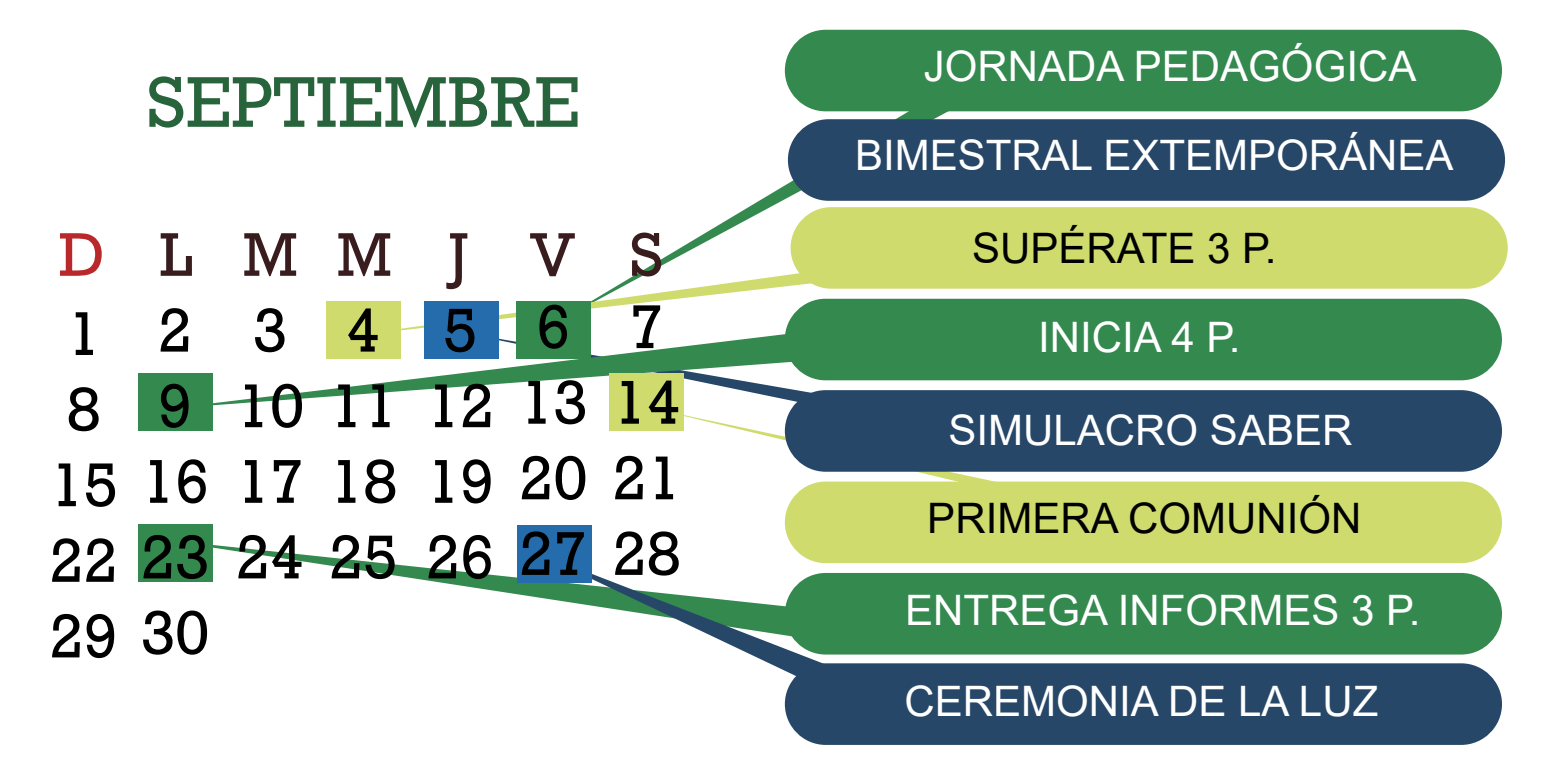
<style>
.page{position:relative;width:1565px;height:780px;background:#fff}
.page>*{position:absolute;margin:0;border:0;box-sizing:border-box;transform-origin:0 0}
.t1{font:73.15px "Rockwell";color:#28643b}
.t2{font:63px/75.6px "Rockwell";color:#000}
.t3{font:62.65px "Rockwell";color:#391c1e}
.t4{font:42px "Arial";color:#fff}
.t5{font:42px "Arial";color:#000}
.s1{color:#b9282a}
</style>
<div class="page">
<svg style="left:688px;top:79px;width:286px;height:164px"></svg>
<div style="left:788px;top:119px;width:717px;height:82px;background:#274768;border-radius:41px"></div>
<svg style="left:784px;top:462px;width:451px;height:76px"></svg>
<div style="left:785px;top:482px;width:717px;height:81px;background:#cfdc6d;border-radius:41px"></div>
<div style="left:785px;top:573px;width:717px;height:82px;background:#33894e;border-radius:41px"></div>
<div style="left:785px;top:30px;width:717px;height:81px;background:#33894e;border-radius:41px"></div>
<div style="left:790px;top:207px;width:717px;height:82px;background:#cfdc6d;border-radius:41px"></div>
<div style="left:785px;top:299px;width:717px;height:81px;background:#33894e;border-radius:41px"></div>
<div style="left:785px;top:663px;width:717px;height:82px;background:#274768;border-radius:41px"></div>
<svg style="left:684px;top:380px;width:404px;height:78px"></svg>
<div style="left:785px;top:390px;width:717px;height:82px;background:#274768;border-radius:41px"></div>
<svg style="left:333px;top:243px;width:681px;height:86px"></svg>
<svg style="left:168px;top:329px;width:660px;height:80px"></svg>
<svg style="left:156px;top:539px;width:641px;height:58px"></svg>
<svg style="left:533px;top:551px;width:392px;height:185px"></svg>
<div style="left:517px;top:525px;width:75px;height:58px;background:#246cac"></div>
<div style="left:326px;top:302px;width:75px;height:57px;background:#cfdc6d"></div>
<div style="left:424px;top:302px;width:74px;height:57px;background:#246cac"></div>
<div style="left:516px;top:302px;width:75px;height:57px;background:#33894e"></div>
<div style="left:138px;top:374px;width:74px;height:57px;background:#33894e"></div>
<div style="left:609px;top:374px;width:75px;height:57px;background:#cfdc6d"></div>
<div style="left:138px;top:524px;width:74px;height:57px;background:#33894e"></div>
<h1 class="t1" style="left:147px;top:60px;width:434px">SEPTIEMBRE</h1>
<h3 class="t3" style="left:59px;top:219px;width:605px"><span class="s1">D</span> L M M J V S</h3>
<h2 class="t2" style="left:50px;top:294px;width:349px;text-align:right">4<br>10 11<br>15 16 17 18<br>22 23 24 25</h2>
<h2 class="t2" style="left:443px;top:294px;width:36px">5</h2>
<h2 class="t2" style="left:426px;top:290px;width:256px;text-align:center">6<br>12 13 14<br>19 20 21<br>26 27 28</h2>
<h2 class="t2" style="left:629px;top:290px;width:36px">7</h2>
<h2 class="t2" style="left:158px;top:294px;width:36px">2<br>9</h2>
<h2 class="t2" style="left:253px;top:294px;width:36px">3</h2>
<h2 class="t2" style="left:67px;top:297px;width:36px">1<br>8</h2>
<h2 class="t2" style="left:50px;top:598px;width:161px">29 30</h2>
<p class="t4" style="left:924px;top:37px;width:494px">JORNADA PEDAGÓGICA</p>
<p class="t4" style="left:855px;top:127px;width:600px">BIMESTRAL EXTEMPORÁNEA</p>
<p class="t5" style="left:972px;top:219px;width:306px">SUPÉRATE 3 P.</p>
<p class="t4" style="left:1038px;top:308px;width:204px">INICIA 4 P.</p>
<p class="t4" style="left:948px;top:401px;width:405px">SIMULACRO SABER</p>
<p class="t5" style="left:927px;top:489px;width:436px">PRIMERA COMUNIÓN</p>
<p class="t4" style="left:905px;top:582px;width:517px">ENTREGA INFORMES 3 P.</p>
<p class="t4" style="left:904px;top:672px;width:475px">CEREMONIA DE LA LUZ</p>
</div>
